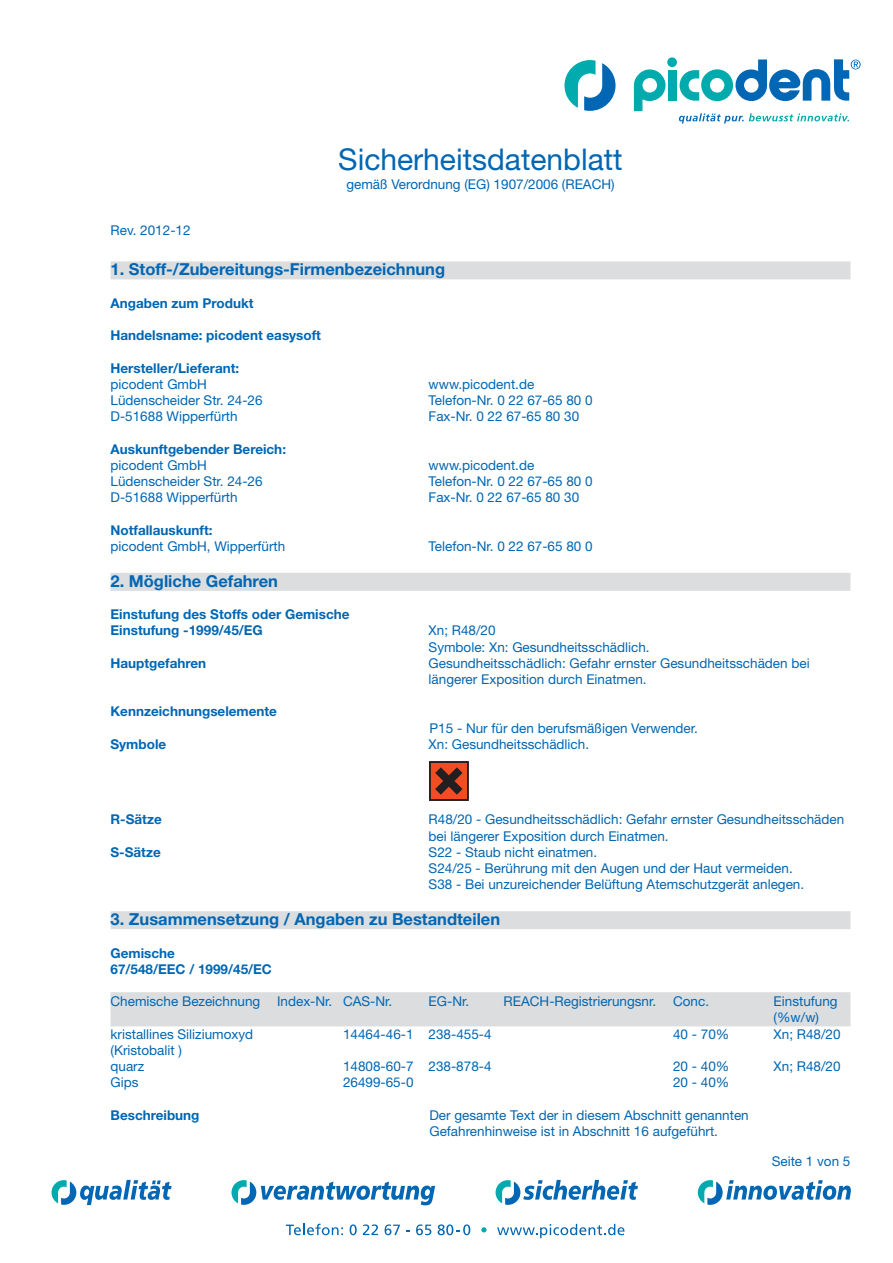
<style>
.page{position:relative;width:893px;height:1263px;background:#fff}
.page>*{position:absolute;margin:0;border:0;box-sizing:border-box;transform-origin:0 0}
.t1{font:30px "Helvetica Neue LT Std";color:#0166b3}
.t2{font:700 16.5px "Helvetica Neue LT Std";color:#0166b3}
.t3{font:13.5px/16.2px "Helvetica Neue LT Std";color:#0166b3}
.t4{font:700 13.5px/16.2px "Helvetica Neue LT Std";color:#0166b3}
</style>
<div class="page">
<svg style="left:52px;top:1180px;width:120px;height:25px"></svg>
<svg style="left:496px;top:1180px;width:142px;height:25px"></svg>
<svg style="left:698px;top:1180px;width:153px;height:25px"></svg>
<svg style="left:231px;top:1180px;width:204px;height:25px"></svg>
<svg style="left:286px;top:1224px;width:57px;height:11px"></svg>
<svg style="left:350px;top:1224px;width:7px;height:11px"></svg>
<svg style="left:363px;top:1224px;width:15px;height:11px"></svg>
<svg style="left:385px;top:1224px;width:15px;height:11px"></svg>
<svg style="left:416px;top:1224px;width:15px;height:11px"></svg>
<svg style="left:438px;top:1224px;width:32px;height:11px"></svg>
<svg style="left:481px;top:1227px;width:6px;height:5px"></svg>
<svg style="left:497px;top:1224px;width:127px;height:14px"></svg>
<svg style="left:634px;top:69px;width:32px;height:42px"></svg>
<div style="left:668px;top:70px;width:9px;height:31px;background:#00aaad"></div>
<div style="left:667px;top:57px;width:10px;height:10px;background:#00aaad;border-radius:50%"></div>
<svg style="left:564px;top:60px;width:51px;height:51px"></svg>
<svg style="left:679px;top:113px;width:170px;height:11px"></svg>
<svg style="left:680px;top:59px;width:181px;height:42px"></svg>
<div style="left:111px;top:261px;width:739px;height:18px;background:#dcdddf"></div>
<div style="left:111px;top:573px;width:739px;height:18px;background:#dcdddf"></div>
<div style="left:111px;top:911px;width:739px;height:18px;background:#dcdddf"></div>
<div style="left:111px;top:992px;width:739px;height:18px;background:#dcdddf"></div>
<div style="left:111px;top:1008px;width:739px;height:18px;background:#dcdddf"></div>
<svg style="left:429px;top:761px;width:40px;height:40px;background:#943921"></svg>
<p class="t3" style="left:111px;top:222px;width:82px">Rev. 2012-12</p>
<h1 class="t1" style="left:338px;top:142px;width:286px">Sicherheitsdatenblatt</h1>
<p class="t3" style="left:346px;top:176px;width:270px">gemäß Verordnung (EG) 1907/2006 (REACH)</p>
<p class="t2" style="left:111px;top:259px;width:336px">1. Stoff-/Zubereitungs-Firmenbezeichnung</p>
<p class="t4" style="left:111px;top:295px;width:145px">Angaben zum Produkt</p>
<p class="t4" style="left:111px;top:327px;width:212px">Handelsname: picodent easysoft</p>
<p class="t4" style="left:111px;top:359px;width:130px">Hersteller/Lieferant:</p>
<p class="t3" style="left:111px;top:376px;width:98px">picodent GmbH</p>
<p class="t3" style="left:429px;top:376px;width:107px">www.picodent.de</p>
<p class="t3" style="left:111px;top:392px;width:154px">Lüdenscheider Str. 24-26</p>
<p class="t3" style="left:429px;top:392px;width:166px">Telefon-Nr. 0 22 67-65 80 0</p>
<p class="t3" style="left:111px;top:408px;width:129px">D-51688 Wipperfürth</p>
<p class="t3" style="left:429px;top:408px;width:152px">Fax-Nr. 0 22 67-65 80 30</p>
<p class="t4" style="left:111px;top:440px;width:177px">Auskunftgebender Bereich:</p>
<p class="t3" style="left:111px;top:457px;width:98px">picodent GmbH</p>
<p class="t3" style="left:429px;top:457px;width:107px">www.picodent.de</p>
<p class="t3" style="left:111px;top:473px;width:154px">Lüdenscheider Str. 24-26</p>
<p class="t3" style="left:429px;top:473px;width:166px">Telefon-Nr. 0 22 67-65 80 0</p>
<p class="t3" style="left:111px;top:489px;width:129px">D-51688 Wipperfürth</p>
<p class="t3" style="left:429px;top:489px;width:152px">Fax-Nr. 0 22 67-65 80 30</p>
<p class="t4" style="left:111px;top:521px;width:103px">Notfallauskunft:</p>
<p class="t3" style="left:111px;top:538px;width:176px">picodent GmbH, Wipperfürth</p>
<p class="t3" style="left:429px;top:538px;width:166px">Telefon-Nr. 0 22 67-65 80 0</p>
<p class="t2" style="left:111px;top:571px;width:169px">2. Mögliche Gefahren</p>
<p class="t4" style="left:111px;top:606px;width:240px">Einstufung des Stoffs oder Gemische<br>Einstufung -1999/45/EG</p>
<p class="t3" style="left:429px;top:622px;width:223px">Xn; R48/20<br>Symbole: Xn: Gesundheitsschädlich.</p>
<p class="t4" style="left:111px;top:655px;width:97px">Hauptgefahren</p>
<p class="t3" style="left:429px;top:655px;width:383px">Gesundheitsschädlich: Gefahr ernster Gesundheitsschäden bei längerer Exposition durch Einatmen.</p>
<p class="t4" style="left:111px;top:703px;width:168px">Kennzeichnungselemente</p>
<p class="t3" style="left:429px;top:720px;width:270px">P15 - Nur für den berufsmäßigen Verwender.</p>
<p class="t4" style="left:111px;top:736px;width:57px">Symbole</p>
<p class="t3" style="left:429px;top:736px;width:162px">Xn: Gesundheitsschädlich.</p>
<p class="t4" style="left:111px;top:811px;width:53px">R-Sätze</p>
<p class="t3" style="left:429px;top:811px;width:417px">R48/20 - Gesundheitsschädlich: Gefahr ernster Gesundheitsschäden bei längerer Exposition durch Einatmen.</p>
<p class="t4" style="left:111px;top:844px;width:52px">S-Sätze</p>
<p class="t3" style="left:429px;top:844px;width:377px">S22 - Staub nicht einatmen.<br>S24/25 - Berührung mit den Augen und der Haut vermeiden.<br>S38 - Bei unzureichender Belüftung Atemschutzgerät anlegen.</p>
<p class="t2" style="left:111px;top:909px;width:391px">3. Zusammensetzung / Angaben zu Bestandteilen</p>
<p class="t4" style="left:111px;top:944px;width:163px">Gemische<br>67/548/EEC / 1999/45/EC</p>
<p class="t3" style="left:111px;top:993px;width:283px">Chemische Bezeichnung Index-Nr. CAS-Nr.</p>
<p class="t3" style="left:429px;top:993px;width:42px">EG-Nr.</p>
<p class="t3" style="left:504px;top:993px;width:154px">REACH-Registrierungsnr.</p>
<p class="t3" style="left:673px;top:993px;width:38px">Conc.</p>
<p class="t3" style="left:774px;top:993px;width:66px">Einstufung (%w/w)</p>
<p class="t3" style="left:111px;top:1025px;width:144px">kristallines Siliziumoxyd</p>
<p class="t3" style="left:343px;top:1025px;width:150px">14464-46-1 238-455-4</p>
<p class="t3" style="left:673px;top:1025px;width:58px">40 - 70%</p>
<p class="t3" style="left:774px;top:1025px;width:69px">Xn; R48/20</p>
<p class="t3" style="left:111px;top:1042px;width:73px">(Kristobalit ) quarz</p>
<p class="t3" style="left:343px;top:1058px;width:150px">14808-60-7 238-878-4</p>
<p class="t3" style="left:673px;top:1058px;width:58px">20 - 40%</p>
<p class="t3" style="left:774px;top:1058px;width:69px">Xn; R48/20</p>
<p class="t3" style="left:111px;top:1074px;width:29px">Gips</p>
<p class="t3" style="left:343px;top:1074px;width:72px">26499-65-0</p>
<p class="t3" style="left:673px;top:1074px;width:58px">20 - 40%</p>
<p class="t4" style="left:111px;top:1106px;width:91px">Beschreibung</p>
<p class="t3" style="left:429px;top:1106px;width:321px">Der gesamte Text der in diesem Abschnitt genannten<br>Gefahrenhinweise ist in Abschnitt 16 aufgeführt.</p>
<p class="t3" style="left:772px;top:1153px;width:80px">Seite 1 von 5</p>
</div>
